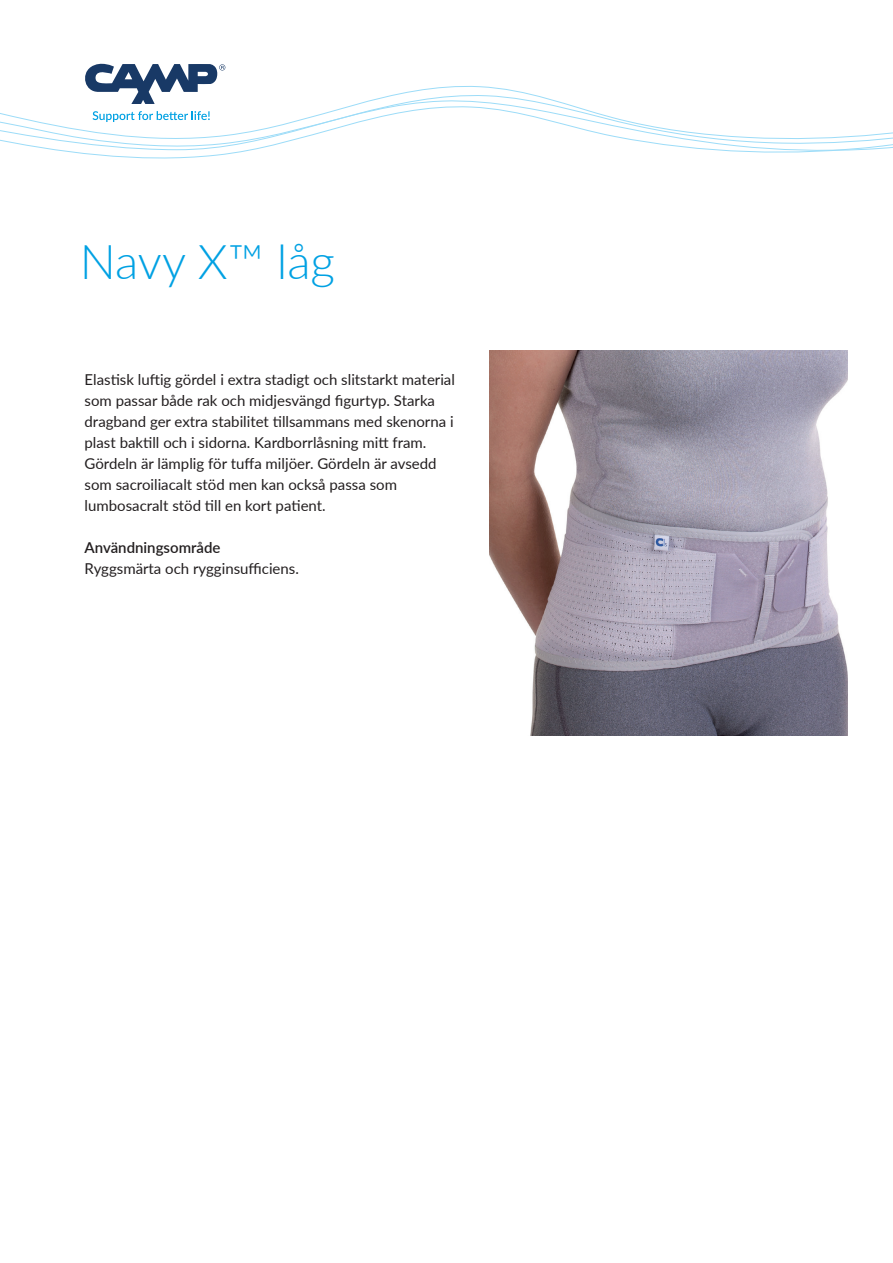
<style>
.page{position:relative;width:893px;height:1263px;background:#fff}
.page>*{position:absolute;margin:0;border:0;box-sizing:border-box;transform-origin:0 0}
.t1{font:300 48px "Lato";color:#00a1e3}
.t2{font:15px/21px "Lato";color:#231f20}
.t3{font:600 15px "Lato";color:#231f20}
</style>
<div class="page">
<img style="left:489px;top:350px;width:358px;height:386px">
<svg style="left:86px;top:63px;width:140px;height:9px"></svg>
<svg style="left:85px;top:72px;width:133px;height:10px"></svg>
<svg style="left:0;top:82px;width:893px;height:77px"></svg>
<p class="t1" style="left:80px;top:228px;width:257px">Navy X™ låg</p>
<p class="t2" style="left:85px;top:369px;width:372px">Elastisk luftig gördel i extra stadigt och slitstarkt material som passar både rak och midjesvängd figurtyp. Starka dragband ger extra stabilitet tillsammans med skenorna i plast baktill och i sidorna. Kardborrlåsning mitt fram.</p>
<p class="t2" style="left:85px;top:453px;width:353px">Gördeln är lämplig för tuffa miljöer. Gördeln är avsedd som sacroiliacalt stöd men kan också passa som</p>
<p class="t2" style="left:85px;top:495px;width:243px">lumbosacralt stöd till en kort patient.</p>
<p class="t3" style="left:85px;top:537px;width:137px">Användningsområde</p>
<p class="t2" style="left:85px;top:558px;width:216px">Ryggsmärta och rygginsufficiens.</p>
</div>
